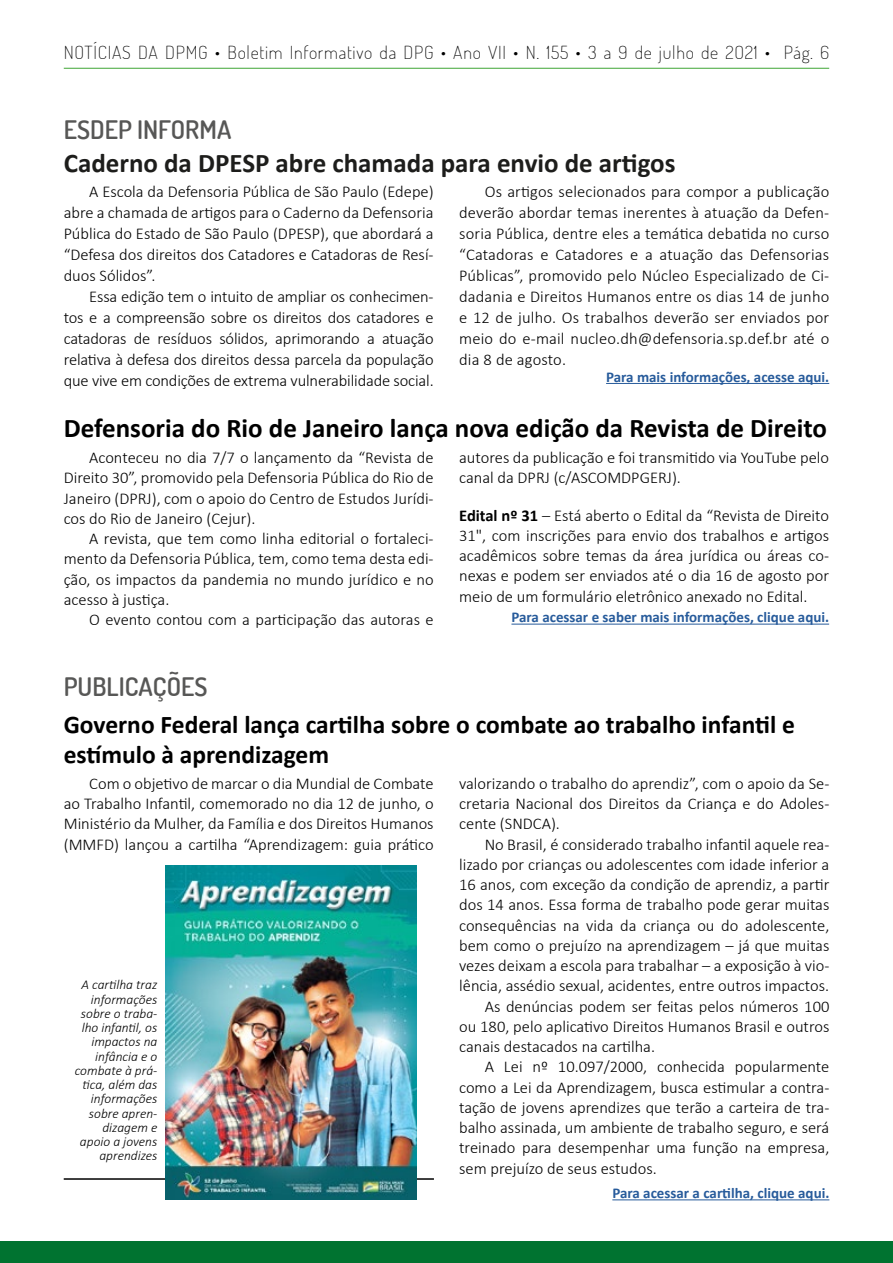
<style>
.page{position:relative;width:893px;height:1263px;background:#fff}
.page>*{position:absolute;margin:0;border:0;box-sizing:border-box;transform-origin:0 0}
.t1{font:700 27px "Calibri";color:#000}
.t2{font:700 27px "Calibri";color:#1d1d1b}
.t3{font:700 25.5px/30px "Calibri";color:#000}
.t4{font:600 25.5px "Dosis";color:#575756}
.t5{font:200 18px "Dosis";letter-spacing:.04em;color:#000}
.t6{font:300 16.5px/21px "Calibri";color:#000;text-align:justify}
.t7{font:700 15px "Calibri";color:#275b9b}
.t8{font:italic 300 13.5px/14.2px "Calibri";color:#000;text-align:right}
.s1{font-weight:700}
</style>
<div class="page">
<div style="left:0;top:1241px;width:893px;height:22px;background:#007330"></div>
<hr style="left:64px;top:68px;width:765px;height:1px;background:#3fa535">
<hr style="left:64px;top:1178px;width:370px;height:2px;background:#000">
<hr style="left:606px;top:383px;width:223px;height:1px;background:#275b9b">
<hr style="left:511px;top:624px;width:318px;height:1px;background:#275b9b">
<hr style="left:612px;top:1199px;width:217px;height:1px;background:#275b9b">
<img style="left:165px;top:865px;width:252px;height:334px">
<p class="t5" style="left:64px;top:41px;width:767px">NOTÍCIAS DA DPMG • Boletim Informativo da DPG • Ano VII • N. 155 • 3 a 9 de julho de 2O21 • Pág. 6</p>
<h2 class="t4" style="left:64px;top:113px;width:169px">ESDEP INFORMA</h2>
<h1 class="t2" style="left:64px;top:146px;width:613px">Caderno da DPESP abre chamada para envio de artigos</h1>
<p class="t6" style="left:64px;top:181px;width:371px;text-indent:26px">A Escola da Defensoria Pública de São Paulo (Edepe) abre a chamada de artigos para o Caderno da Defensoria Pública do Estado de São Paulo (DPESP), que abordará a “Defesa dos direitos dos Catadores e Catadoras de Resí&shy;duos Sólidos”.</p>
<p class="t6" style="left:64px;top:286px;width:371px;text-indent:26px">Essa edição tem o intuito de ampliar os conhecimen&shy;tos e a compreensão sobre os direitos dos catadores e catadoras de resíduos sólidos, aprimorando a atuação relativa à defesa dos direitos dessa parcela da população que vive em condições de extrema vulnerabilidade social.</p>
<p class="t6" style="left:459px;top:181px;width:372px;text-indent:26px">Os artigos selecionados para compor a publicação deverão abordar temas inerentes à atuação da Defen&shy;soria Pública, dentre eles a temática debatida no curso “Catadoras e Catadores e a atuação das Defensorias Públicas”, promovido pelo Núcleo Especializado de Ci&shy;dadania e Direitos Humanos entre os dias 14 de junho e 12 de julho. Os trabalhos deverão ser enviados por meio do e-mail nucleo.dh@defensoria.sp.def.br até o dia 8 de agosto.</p>
<p class="t7" style="left:606px;top:367px;width:225px">Para mais informações, acesse aqui.</p>
<h1 class="t1" style="left:64px;top:411px;width:765px">Defensoria do Rio de Janeiro lança nova edição da Revista de Direito</h1>
<p class="t6" style="left:459px;top:447px;width:371px;line-height:20.2px">autores da publicação e foi transmitido via YouTube pelo canal da DPRJ (c/ASCOMDPGERJ).</p>
<p class="t6" style="left:459px;top:505px;width:371px;line-height:20.2px"><span class="s1">Edital nº 31</span> – Está aberto o Edital da “Revista de Direito 31", com inscrições para envio dos trabalhos e artigos acadêmicos sobre temas da área jurídica ou áreas co&shy;nexas e podem ser enviados até o dia 16 de agosto por meio de um formulário eletrônico anexado no Edital.</p>
<p class="t7" style="left:511px;top:608px;width:319px">Para acessar e saber mais informações, clique aqui.</p>
<p class="t6" style="left:64px;top:447px;width:371px;line-height:20.2px;text-indent:26px">Aconteceu no dia 7/7 o lançamento da “Revista de Direito 30”, promovido pela Defensoria Pública do Rio de Janeiro (DPRJ), com o apoio do Centro de Estudos Jurídi&shy;cos do Rio de Janeiro (Cejur).</p>
<p class="t6" style="left:64px;top:528px;width:371px;line-height:20.2px;text-indent:26px">A revista, que tem como linha editorial o fortaleci&shy;mento da Defensoria Pública, tem, como tema desta edi&shy;ção, os impactos da pandemia no mundo jurídico e no acesso à justiça.</p>
<p class="t6" style="left:89px;top:609px;width:346px">O evento contou com a participação das autoras e</p>
<h2 class="t4" style="left:64px;top:670px;width:145px">PUBLICAÇÕES</h2>
<h2 class="t3" style="left:64px;top:709px;width:733px">Governo Federal lança cartilha sobre o combate ao trabalho infantil e estímulo à aprendizagem</h2>
<p class="t6" style="left:64px;top:773px;width:371px;line-height:20.2px;text-indent:26px">Com o objetivo de marcar o dia Mundial de Combate ao Trabalho Infantil, comemorado no dia 12 de junho, o Ministério da Mulher, da Família e dos Direitos Humanos (MMFD) lançou a cartilha “Aprendizagem: guia prático</p>
<p class="t8" style="left:75px;top:977px;width:84px">A cartilha traz informações sobre o traba&shy;lho infantil, os impactos na infância e o combate à prá&shy;tica, além das informações sobre apren&shy;dizagem e apoio a jovens aprendizes</p>
<p class="t6" style="left:459px;top:773px;width:372px;line-height:20.2px">valorizando o trabalho do aprendiz”, com o apoio da Se&shy;cretaria Nacional dos Direitos da Criança e do Adoles&shy;cente (SNDCA).</p>
<p class="t6" style="left:485px;top:833px;width:346px">No Brasil, é considerado trabalho infantil aquele rea-</p>
<p class="t6" style="left:459px;top:854px;width:372px">lizado por crianças ou adolescentes com idade inferior a</p>
<p class="t6" style="left:459px;top:874px;width:372px">16 anos, com exceção da condição de aprendiz, a partir</p>
<p class="t6" style="left:459px;top:894px;width:372px">dos 14 anos. Essa forma de trabalho pode gerar muitas</p>
<p class="t6" style="left:459px;top:914px;width:372px">consequências na vida da criança ou do adolescente,</p>
<p class="t6" style="left:459px;top:935px;width:372px">bem como o prejuízo na aprendizagem – já que muitas</p>
<p class="t6" style="left:459px;top:955px;width:372px">vezes deixam a escola para trabalhar – a exposição à vio-</p>
<p class="t6" style="left:459px;top:975px;width:372px">lência, assédio sexual, acidentes, entre outros impactos.</p>
<p class="t6" style="left:485px;top:995px;width:346px">As denúncias podem ser feitas pelos números 100</p>
<p class="t6" style="left:459px;top:1016px;width:372px">ou 180, pelo aplicativo Direitos Humanos Brasil e outros</p>
<p class="t6" style="left:459px;top:1036px;width:197px">canais destacados na cartilha.</p>
<p class="t6" style="left:485px;top:1056px;width:346px">A Lei nº 10.097/2000, conhecida popularmente</p>
<p class="t6" style="left:459px;top:1076px;width:372px">como a Lei da Aprendizagem, busca estimular a contra-</p>
<p class="t6" style="left:459px;top:1097px;width:372px">tação de jovens aprendizes que terão a carteira de tra-</p>
<p class="t6" style="left:459px;top:1117px;width:372px">balho assinada, um ambiente de trabalho seguro, e será</p>
<p class="t6" style="left:459px;top:1137px;width:372px">treinado para desempenhar uma função na empresa,</p>
<p class="t6" style="left:459px;top:1157px;width:199px">sem prejuízo de seus estudos.</p>
<p class="t7" style="left:612px;top:1183px;width:219px">Para acessar a cartilha, clique aqui.</p>
</div>
